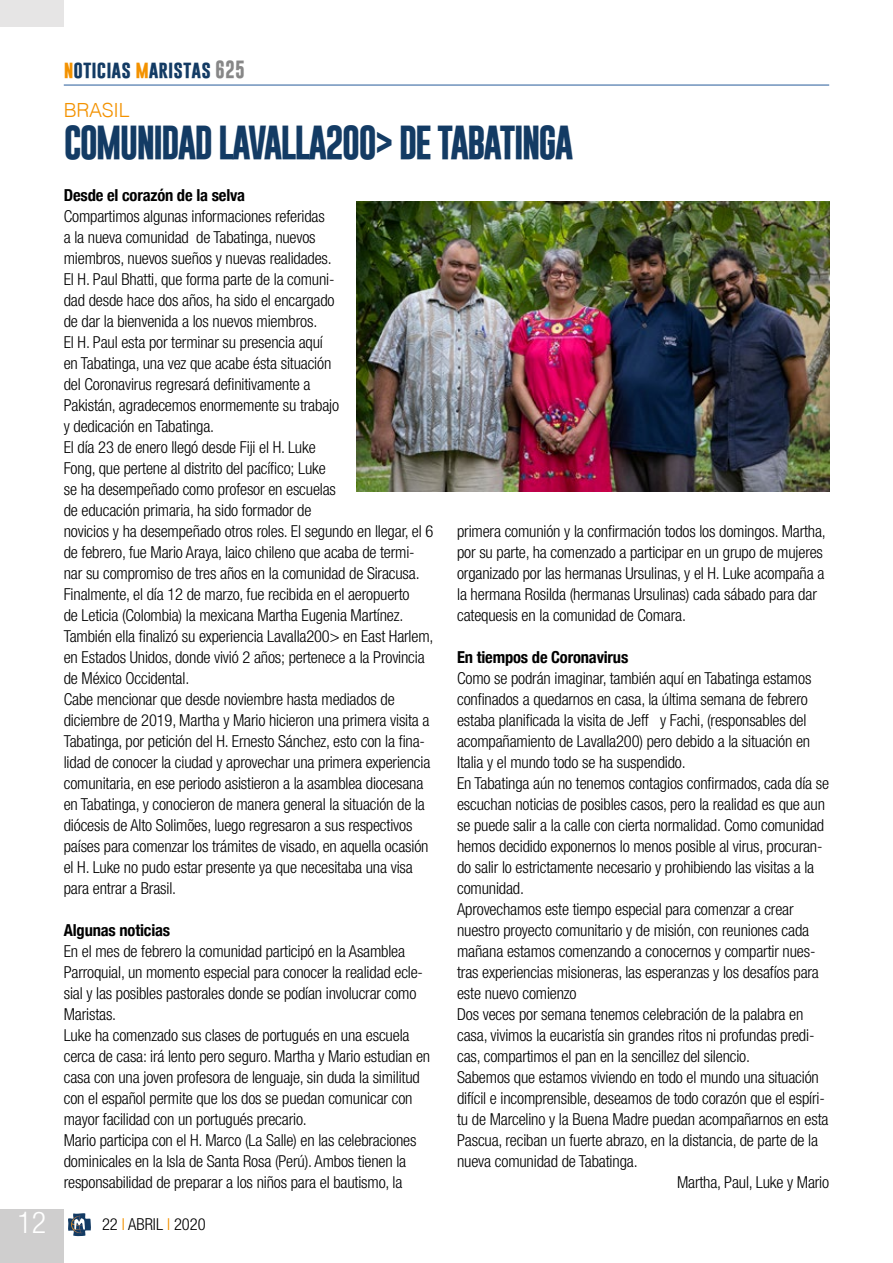
<style>
.page{position:relative;width:893px;height:1263px;background:#fff}
.page>*{position:absolute;margin:0;border:0;box-sizing:border-box;transform-origin:0 0}
.t1{font:700 34.5px "Gobold";letter-spacing:-.06em;color:#133b64}
.t2{font:300 condensed 30px "Helvetica Neue";color:#fff}
.t3{font:300 19.5px "Helvetica";letter-spacing:-.015em;color:#f39200}
.t4{font:700 18px "Gobold";color:#133b64}
.t5{font:300 condensed 16.5px/21px "Helvetica Neue";letter-spacing:-.01em;color:#000}
.t6{font:700 condensed 16.5px "Helvetica Neue";letter-spacing:-.01em;color:#000}
.s1{color:#f39200}
.s2{color:#878787}
</style>
<div class="page">
<div style="left:0;top:1209px;width:64px;height:54px;background:#cfcece"></div>
<hr style="left:64px;top:85px;width:765px;height:1px;background:#275b9b">
<svg style="left:68px;top:1213px;width:23px;height:23px"></svg>
<div style="left:0;top:0;width:64px;height:27px;background:#e6e5e5"></div>
<img style="left:356px;top:201px;width:473px;height:290px">
<h2 class="t2" style="left:17px;top:1205px;width:30px">12</h2>
<p class="t4" style="left:64px;top:57px;width:183px"><span class="s1">n</span>oticias <span class="s1">m</span>aristas <span class="s2">625</span></p>
<p class="t3" style="left:64px;top:93px;width:67px">BRASIL</p>
<h1 class="t1" style="left:64px;top:120px;width:511px">COMUNIDAD LAVALLA200&gt; DE TABATINGA</h1>
<p class="t6" style="left:64px;top:181px;width:183px">Desde el corazón de la selva</p>
<p class="t5" style="left:64px;top:206px;width:371px">Compartimos algunas informaciones referidas<br>a la nueva comunidad de Tabatinga, nuevos<br>miembros, nuevos sueños y nuevas realidades.<br>El H. Paul Bhatti, que forma parte de la comuni-<br>dad desde hace dos años, ha sido el encargado<br>de dar la bienvenida a los nuevos miembros.<br>El H. Paul esta por terminar su presencia aquí<br>en Tabatinga, una vez que acabe ésta situación<br>del Coronavirus regresará definitivamente a<br>Pakistán, agradecemos enormemente su trabajo<br>y dedicación en Tabatinga.<br>El día 23 de enero llegó desde Fiji el H. Luke<br>Fong, que pertene al distrito del pacífico; Luke<br>se ha desempeñado como profesor en escuelas<br>de educación primaria, ha sido formador de<br>novicios y ha desempeñado otros roles. El segundo en llegar, el 6 de febrero, fue Mario Araya, laico chileno que acaba de termi&shy;nar su compromiso de tres años en la comunidad de Siracusa.<br>Finalmente, el día 12 de marzo, fue recibida en el aeropuerto<br>de Leticia (Colombia) la mexicana Martha Eugenia Martínez.<br>También ella finalizó su experiencia Lavalla200&gt; en East Harlem, en Estados Unidos, donde vivió 2 años; pertenece a la Provincia de México Occidental.<br>Cabe mencionar que desde noviembre hasta mediados de diciembre de 2019, Martha y Mario hicieron una primera visita a Tabatinga, por petición del H. Ernesto Sánchez, esto con la fina&shy;lidad de conocer la ciudad y aprovechar una primera experiencia comunitaria, en ese periodo asistieron a la asamblea diocesana en Tabatinga, y conocieron de manera general la situación de la diócesis de Alto Solimões, luego regresaron a sus respectivos países para comenzar los trámites de visado, en aquella ocasión el H. Luke no pudo estar presente ya que necesitaba una visa para entrar a Brasil.</p>
<p class="t6" style="left:64px;top:917px;width:108px">Algunas noticias</p>
<p class="t5" style="left:64px;top:941px;width:368px">En el mes de febrero la comunidad participó en la Asamblea Parroquial, un momento especial para conocer la realidad ecle&shy;sial y las posibles pastorales donde se podían involucrar como Maristas.<br>Luke ha comenzado sus clases de portugués en una escuela cerca de casa: irá lento pero seguro. Martha y Mario estudian en casa con una joven profesora de lenguaje, sin duda la similitud con el español permite que los dos se puedan comunicar con mayor facilidad con un portugués precario.<br>Mario participa con el H. Marco (La Salle) en las celebraciones dominicales en la Isla de Santa Rosa (Perú). Ambos tienen la responsabilidad de preparar a los niños para el bautismo, la</p>
<p class="t5" style="left:102px;top:1214px;width:105px">22 <span class="s1">I</span> ABRIL <span class="s1">I</span> 2020</p>
<p class="t5" style="left:457px;top:521px;width:370px">primera comunión y la confirmación todos los domingos. Martha, por su parte, ha comenzado a participar en un grupo de mujeres organizado por las hermanas Ursulinas, y el H. Luke acompaña a la hermana Rosilda (hermanas Ursulinas) cada sábado para dar catequesis en la comunidad de Comara.</p>
<p class="t6" style="left:457px;top:644px;width:173px">En tiempos de Coronavirus</p>
<p class="t5" style="left:457px;top:668px;width:356px">Como se podrán imaginar, también aquí en Tabatinga estamos</p>
<p class="t5" style="left:457px;top:689px;width:352px">confinados a quedarnos en casa, la última semana de febrero</p>
<p class="t5" style="left:457px;top:710px;width:351px">estaba planificada la visita de Jeff y Fachi, (responsables del</p>
<p class="t5" style="left:457px;top:731px;width:355px">acompañamiento de Lavalla200) pero debido a la situación en</p>
<p class="t5" style="left:457px;top:752px;width:230px">Italia y el mundo todo se ha suspendido.</p>
<p class="t5" style="left:457px;top:773px;width:374px">En Tabatinga aún no tenemos contagios confirmados, cada día se</p>
<p class="t5" style="left:457px;top:794px;width:369px">escuchan noticias de posibles casos, pero la realidad es que aun</p>
<p class="t5" style="left:457px;top:815px;width:369px">se puede salir a la calle con cierta normalidad. Como comunidad</p>
<p class="t5" style="left:457px;top:836px;width:367px">hemos decidido exponernos lo menos posible al virus, procuran-</p>
<p class="t5" style="left:457px;top:857px;width:359px">do salir lo estrictamente necesario y prohibiendo las visitas a la</p>
<p class="t5" style="left:457px;top:878px;width:68px">comunidad.</p>
<p class="t5" style="left:457px;top:899px;width:338px">Aprovechamos este tiempo especial para comenzar a crear</p>
<p class="t5" style="left:457px;top:920px;width:354px">nuestro proyecto comunitario y de misión, con reuniones cada</p>
<p class="t5" style="left:457px;top:941px;width:360px">mañana estamos comenzando a conocernos y compartir nues-</p>
<p class="t5" style="left:457px;top:962px;width:363px">tras experiencias misioneras, las esperanzas y los desafíos para</p>
<p class="t5" style="left:457px;top:983px;width:121px">este nuevo comienzo</p>
<p class="t5" style="left:457px;top:1004px;width:348px">Dos veces por semana tenemos celebración de la palabra en</p>
<p class="t5" style="left:457px;top:1025px;width:359px">casa, vivimos la eucaristía sin grandes ritos ni profundas predi-</p>
<p class="t5" style="left:457px;top:1046px;width:294px">cas, compartimos el pan en la sencillez del silencio.</p>
<p class="t5" style="left:457px;top:1067px;width:363px">Sabemos que estamos viviendo en todo el mundo una situación</p>
<p class="t5" style="left:457px;top:1088px;width:369px">difícil e incomprensible, deseamos de todo corazón que el espíri-</p>
<p class="t5" style="left:457px;top:1109px;width:373px">tu de Marcelino y la Buena Madre puedan acompañarnos en esta</p>
<p class="t5" style="left:457px;top:1130px;width:363px">Pascua, reciban un fuerte abrazo, en la distancia, de parte de la</p>
<p class="t5" style="left:457px;top:1151px;width:182px">nueva comunidad de Tabatinga.</p>
<p class="t5" style="left:677px;top:1172px;width:154px">Martha, Paul, Luke y Mario</p>
</div>
